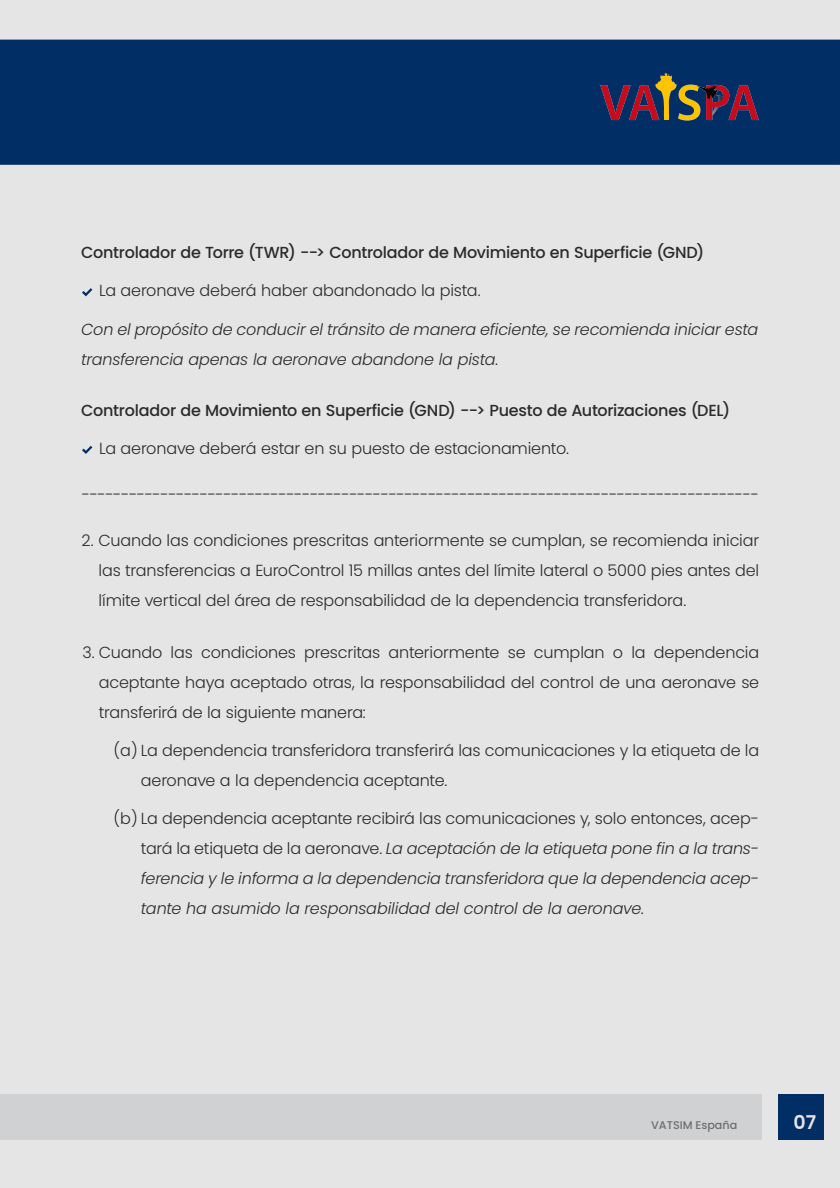
<style>
.page{position:relative;width:840px;height:1188px;background:#e5e5e6}
.page>*{position:absolute;margin:0;border:0;box-sizing:border-box;transform-origin:0 0}
.t1{font:600 19px "Poppins";color:#e5e5e6}
.t2{font:300 16px/30px "Poppins";letter-spacing:-.01em;color:#2b2b2b;text-align:justify}
.t3{font:italic 300 16px/30px "Poppins";letter-spacing:-.01em;color:#2b2b2b}
.t4{font:500 16px "Poppins";letter-spacing:-.015em;color:#2b2b2b}
.t5{font:500 11.2px "Poppins";color:#6d6e70}
.s1{font-style:normal}
</style>
<div class="page">
<div style="left:0;top:1094px;width:761px;height:46px;background:#cfd1d2"></div>
<div style="left:0;top:40px;width:840px;height:125px;background:#002e65"></div>
<img style="left:601px;top:74px;width:158px;height:47px">
<div style="left:778px;top:1094px;width:46px;height:46px;background:#002e65"></div>
<svg style="left:82px;top:288px;width:10px;height:8px"></svg>
<svg style="left:82px;top:446px;width:10px;height:8px"></svg>
<p class="t4" style="left:81px;top:244px;width:625px">Controlador de Torre (TWR) --&gt; Controlador de Movimiento en Superficie (GND)</p>
<p class="t2" style="left:99px;top:276px;width:383px">La aeronave deberá haber abandonado la pista.</p>
<p class="t3" style="left:81px;top:314px;width:679px">Con el propósito de conducir el tránsito de manera eficiente, se recomienda iniciar esta transferencia apenas la aeronave abandone la pista.</p>
<p class="t4" style="left:81px;top:401px;width:651px">Controlador de Movimiento en Superficie (GND) --&gt; Puesto de Autorizaciones (DEL)</p>
<p class="t2" style="left:99px;top:434px;width:471px">La aeronave deberá estar en su puesto de estacionamiento.</p>
<p class="t2" style="left:82px;top:480px;width:679px">--------------------------------------------------------------------------------------</p>
<p class="t2" style="left:99px;top:526px;width:662px;text-indent:-17px">2. Cuando las condiciones prescritas anteriormente se cumplan, se recomienda iniciar las transferencias a EuroControl 15 millas antes del límite lateral o 5000 pies antes del límite vertical del área de responsabilidad de la dependencia transferidora.</p>
<p class="t2" style="left:99px;top:637px;width:662px;text-indent:-17px">3. Cuando las condiciones prescritas anteriormente se cumplan o la dependencia aceptante haya aceptado otras, la responsabilidad del control de una aeronave se transferirá de la siguiente manera:</p>
<p class="t2" style="left:141px;top:736px;width:620px;text-indent:-27px">(a) La dependencia transferidora transferirá las comunicaciones y la etiqueta de la aeronave a la dependencia aceptante.</p>
<p class="t3" style="left:141px;top:804px;width:620px;text-align:justify;text-indent:-27px"><span class="s1">(b) La dependencia aceptante recibirá las comunicaciones y, solo entonces, acep&shy;tará la etiqueta de la aeronave.</span> La aceptación de la etiqueta pone fin a la trans&shy;ferencia y le informa a la dependencia transferidora que la dependencia acep&shy;tante ha asumido la responsabilidad del control de la aeronave.</p>
<p class="t5" style="left:651px;top:1119px;width:88px">VATSIM España</p>
<p class="t1" style="left:794px;top:1112px;width:24px">07</p>
</div>
